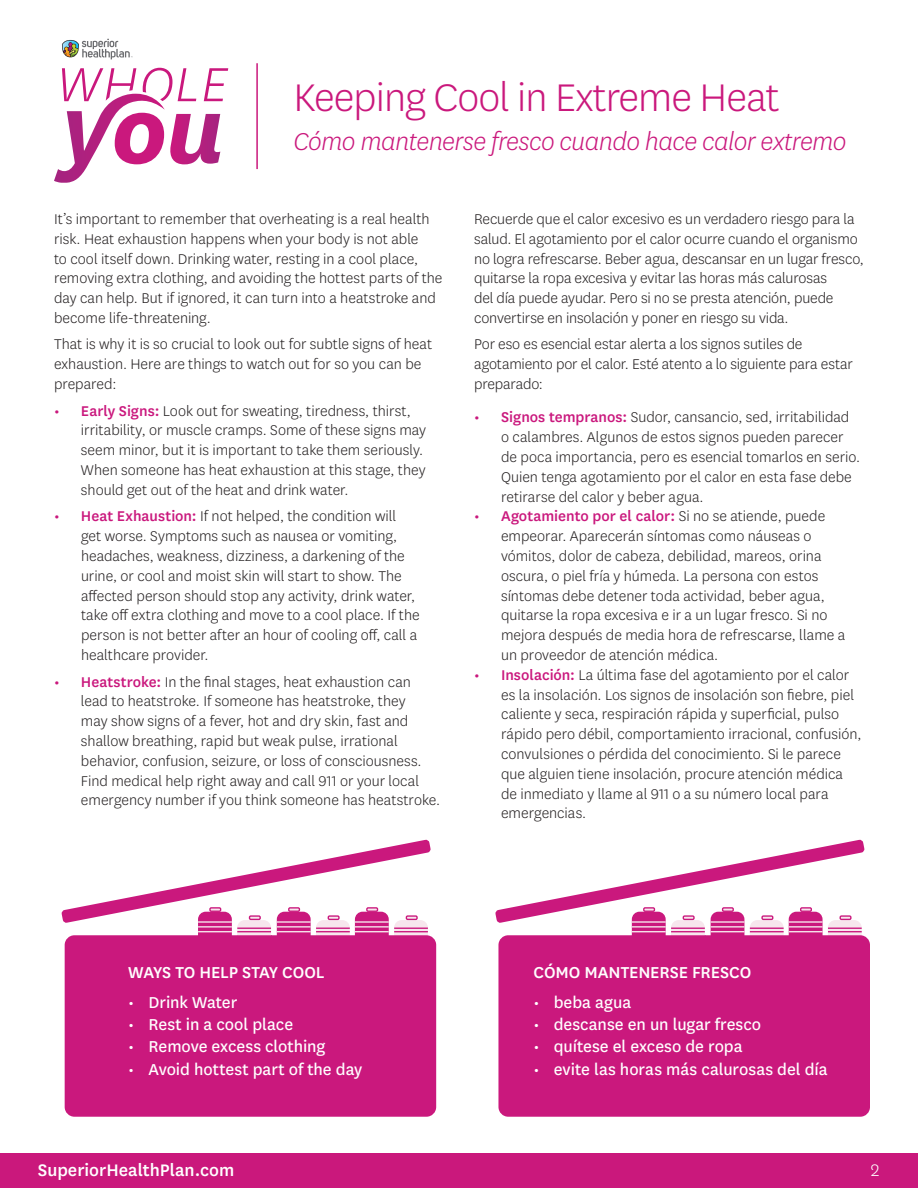
<style>
.page{position:relative;width:918px;height:1188px;background:#fff}
.page>*{position:absolute;margin:0;border:0;box-sizing:border-box;transform-origin:0 0}
.t1{font:300 45px "Ntgvll Tklhsw Centene Sans";letter-spacing:-.02em;color:#ca187c}
.t2{font:italic 300 28.5px "Qqmvtv Jwljbf Centene Sans";letter-spacing:-.02em;color:#ca187c}
.t3{font:500 19.5px "Jvjhps Jxqcls Centene Sans";color:#fff}
.t4{font:300 19.5px "Qhtmsy Cwrnnt Centene Sans";color:#fff}
.t5{font:18.45px/22.2px "Hhwggf Lkggps Centene Sans";letter-spacing:-.005em;color:#fff;text-align:justify}
.t6{font:500 18.45px "Jvjhps Jxqcls Centene Sans";letter-spacing:-.005em;color:#fff}
.t7{font:300 16.5px/19.8px "Ntgvll Tklhsw Centene Sans";color:#231f20}
.t8{font:300 16.5px/19.8px "Qhtmsy Cwrnnt Centene Sans";letter-spacing:-.01em;color:#231f20}
.t9{font:500 16.5px "Jvjhps Jxqcls Centene Sans";color:#ca187d}
.s1{font-family:"Qhtmsy Cwrnnt Centene Sans"}
.s2{font-family:"Jvjhps Jxqcls Centene Sans";font-weight:500;color:#ca187d}
.s3{font-family:"Ntgvll Tklhsw Centene Sans"}
</style>
<div class="page">
<div style="left:0;top:1153px;width:918px;height:35px;background:#ca187c"></div>
<svg style="left:54px;top:68px;width:174px;height:115px"></svg>
<svg style="left:62px;top:39px;width:71px;height:20px"></svg>
<hr style="left:256px;top:63px;width:2px;height:106px;background:#ca187c">
<svg style="left:237px;top:920px;width:34px;height:55px"></svg>
<hr style="left:237px;top:931px;width:34px;height:1px;background:#ca187d">
<hr style="left:237px;top:928px;width:34px;height:1px;background:#ca187d">
<div style="left:198px;top:912px;width:34px;height:55px;background:#ca187d;border-radius:8px"></div>
<hr style="left:198px;top:926px;width:34px;height:2px;background:#f7e6ed">
<hr style="left:198px;top:931px;width:34px;height:1px;background:#f7e6ed">
<svg style="left:671px;top:920px;width:34px;height:55px"></svg>
<hr style="left:671px;top:931px;width:34px;height:1px;background:#ca187d">
<hr style="left:671px;top:928px;width:34px;height:1px;background:#ca187d">
<div style="left:632px;top:912px;width:34px;height:55px;background:#ca187d;border-radius:8px"></div>
<hr style="left:632px;top:926px;width:34px;height:2px;background:#f7e6ed">
<hr style="left:632px;top:931px;width:34px;height:1px;background:#f7e6ed">
<svg style="left:316px;top:920px;width:34px;height:55px"></svg>
<hr style="left:316px;top:931px;width:34px;height:1px;background:#ca187d">
<hr style="left:316px;top:928px;width:34px;height:1px;background:#ca187d">
<div style="left:277px;top:912px;width:34px;height:55px;background:#ca187d;border-radius:8px"></div>
<hr style="left:277px;top:926px;width:34px;height:2px;background:#f7e6ed">
<hr style="left:277px;top:931px;width:34px;height:1px;background:#f7e6ed">
<svg style="left:750px;top:920px;width:34px;height:55px"></svg>
<hr style="left:750px;top:931px;width:34px;height:1px;background:#ca187d">
<hr style="left:750px;top:928px;width:34px;height:1px;background:#ca187d">
<div style="left:711px;top:912px;width:33px;height:55px;background:#ca187d;border-radius:8px"></div>
<hr style="left:711px;top:926px;width:33px;height:2px;background:#f7e6ed">
<hr style="left:711px;top:931px;width:33px;height:1px;background:#f7e6ed">
<svg style="left:394px;top:920px;width:34px;height:55px"></svg>
<hr style="left:394px;top:931px;width:34px;height:1px;background:#ca187d">
<hr style="left:394px;top:928px;width:34px;height:1px;background:#ca187d">
<div style="left:355px;top:912px;width:34px;height:55px;background:#ca187d;border-radius:8px"></div>
<hr style="left:355px;top:926px;width:34px;height:2px;background:#f7e6ed">
<hr style="left:355px;top:931px;width:34px;height:1px;background:#f7e6ed">
<svg style="left:61px;top:839px;width:370px;height:85px"></svg>
<div style="left:366px;top:907px;width:12px;height:5px;border:1px solid #ca187d"></div>
<svg style="left:828px;top:920px;width:34px;height:55px"></svg>
<hr style="left:828px;top:931px;width:34px;height:1px;background:#ca187d">
<hr style="left:828px;top:928px;width:34px;height:1px;background:#ca187d">
<div style="left:789px;top:912px;width:34px;height:55px;background:#ca187d;border-radius:8px"></div>
<hr style="left:789px;top:926px;width:34px;height:2px;background:#f7e6ed">
<hr style="left:789px;top:931px;width:34px;height:1px;background:#f7e6ed">
<svg style="left:495px;top:839px;width:370px;height:85px"></svg>
<div style="left:800px;top:907px;width:12px;height:5px;border:1px solid #ca187d"></div>
<div style="left:65px;top:935px;width:371px;height:182px;background:#ca187d;border-radius:10px"></div>
<div style="left:498px;top:935px;width:372px;height:182px;background:#ca187d;border-radius:10px"></div>
<h2 class="t1" style="left:293px;top:69px;width:488px">Keeping Cool in Extreme Heat</h2>
<h2 class="t2" style="left:293px;top:124px;width:555px">Cómo mantenerse fresco cuando hace calor extremo</h2>
<p class="t7" style="left:54px;top:208px;width:390px">It’s important to remember that overheating is a real health risk. Heat exhaustion happens when your body is not able<br>to cool itself down. Drinking water, resting in a cool place, <span class="s1">removing extra clothing, and avoiding the hottest parts of the </span>day can help. But if ignored, it can turn into a heatstroke and become life-threatening.</p>
<p class="t7" style="left:54px;top:334px;width:380px">That is why it is so crucial to look out for subtle signs of heat exhaustion. Here are things to watch out for so you can be <span class="s1">prepared:</span></p>
<p class="t7" style="left:81px;top:400px;width:347px;text-indent:-27px"><span class="s2">• Early Signs:</span> Look out for sweating, tiredness, thirst, irritability, or muscle cramps. Some of these signs may seem minor, but it is important to take them seriously.<br><span class="s1">When someone has heat exhaustion at this stage, they </span>should get out of the heat and drink water.</p>
<p class="t7" style="left:81px;top:506px;width:340px"><span class="s2">Heat Exhaustion:</span> <span class="s1">If not helped, the condition will get worse. Symptoms such as nausea or vomiting, </span>headaches, weakness, dizziness, a darkening of the urine, or cool and moist skin will start to show. The affected person should stop any activity, drink water, take off extra clothing and move to a cool place. If the person is not better after an hour of cooling off, call a <span class="s1">healthcare provider.</span></p>
<p class="t7" style="left:81px;top:671px;width:361px"><span class="s2">Heatstroke:</span> In the final stages, heat exhaustion can lead to heatstroke. If someone has heatstroke, they<br>may show signs of a fever, hot and dry skin, fast and shallow breathing, rapid but weak pulse, irrational behavior, confusion, seizure, or loss of consciousness.<br><span class="s1">Find medical help right away and call 911 or your local </span>emergency number if you think someone has heatstroke.</p>
<p class="t9" style="left:54px;top:505px;width:7px">•</p>
<p class="t9" style="left:54px;top:670px;width:7px">•</p>
<p class="t8" style="left:474px;top:208px;width:391px">Recuerde que el calor excesivo es un verdadero riesgo para la salud. El agotamiento por el calor ocurre cuando el organismo <span class="s3">no logra refrescarse. Beber agua, descansar en un lugar fresco, </span>quitarse la ropa excesiva y evitar las horas más calurosas<br><span class="s3">del día puede ayudar. Pero si no se presta atención, puede convertirse en insolación y poner en riesgo su vida.</span></p>
<p class="t8" style="left:474px;top:334px;width:380px">Por eso es esencial estar alerta a los signos sutiles de <span class="s3">agotamiento por el calor. Esté atento a lo siguiente para estar </span>preparado:</p>
<p class="t7" style="left:501px;top:407px;width:361px"><span class="s2">Signos tempranos:</span> Sudor, cansancio, sed, irritabilidad o calambres. Algunos de estos signos pueden parecer <span class="s1">de poca importancia, pero es esencial tomarlos en serio.<br></span>Quien tenga agotamiento por el calor en esta fase debe retirarse del calor y beber agua.</p>
<p class="t7" style="left:501px;top:506px;width:346px"><span class="s2">Agotamiento por el calor:</span> <span class="s1">Si no se atiende, puede </span>empeorar. Aparecerán síntomas como náuseas o vómitos, dolor de cabeza, debilidad, mareos, orina oscura, o piel fría y húmeda. La persona con estos síntomas debe detener toda actividad, beber agua, <span class="s1">quitarse la ropa excesiva e ir a un lugar fresco. Si no </span>mejora después de media hora de refrescarse, llame a un proveedor de atención médica.</p>
<p class="t7" style="left:501px;top:664px;width:362px"><span class="s2">Insolación:</span> La última fase del agotamiento por el calor es la insolación. Los signos de insolación son fiebre, piel caliente y seca, respiración rápida y superficial, pulso rápido pero débil, comportamiento irracional, confusión, convulsiones o pérdida del conocimiento. Si le parece que alguien tiene insolación, procure atención médica de inmediato y llame al 911 o a su número local para <span class="s1">emergencias.</span></p>
<p class="t9" style="left:474px;top:406px;width:7px">•</p>
<p class="t9" style="left:474px;top:505px;width:7px">•</p>
<p class="t9" style="left:474px;top:663px;width:7px">•</p>
<h3 class="t6" style="left:128px;top:960px;width:198px">WAYS TO HELP STAY COOL</h3>
<p class="t5" style="left:128px;top:990px;width:110px">• Drink Water</p>
<p class="t5" style="left:149px;top:1012px;width:146px">Rest in a cool place</p>
<p class="t5" style="left:149px;top:1035px;width:178px">Remove excess clothing</p>
<p class="t5" style="left:149px;top:1057px;width:215px">Avoid hottest part of the day</p>
<p class="t5" style="left:128px;top:1012px;width:8px">• • •</p>
<h3 class="t6" style="left:534px;top:960px;width:219px">CÓMO MANTENERSE FRESCO</h3>
<p class="t5" style="left:534px;top:990px;width:99px">• beba agua</p>
<p class="t5" style="left:554px;top:1012px;width:209px">descanse en un lugar fresco</p>
<p class="t5" style="left:554px;top:1035px;width:190px">quítese el exceso de ropa</p>
<p class="t5" style="left:554px;top:1057px;width:275px">evite las horas más calurosas del día</p>
<p class="t5" style="left:534px;top:1012px;width:8px">• • •</p>
<p class="t3" style="left:38px;top:1157px;width:198px">SuperiorHealthPlan.com</p>
<p class="t4" style="left:871px;top:1158px;width:10px">2</p>
</div>
